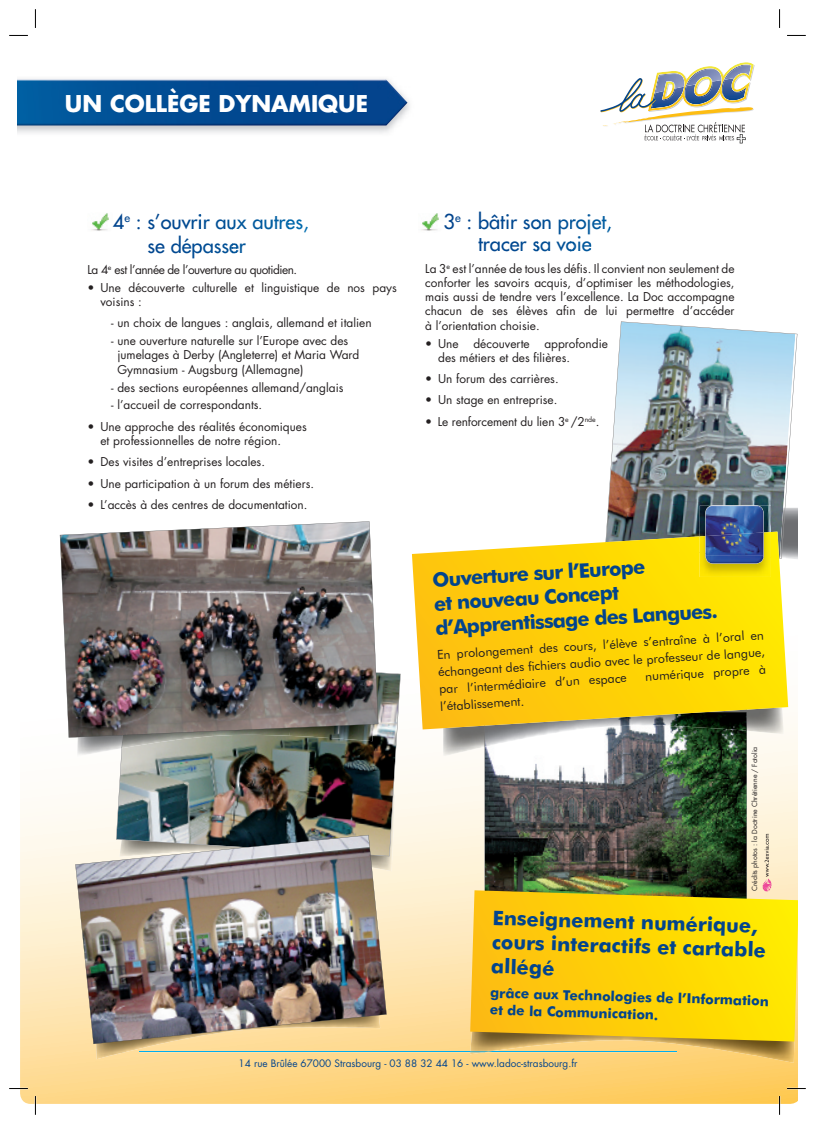
<style>
.page{position:relative;width:815px;height:1124px;background:#fff}
.page>*{position:absolute;margin:0;border:0;box-sizing:border-box;transform-origin:0 0}
.t1{font:700 22.5px "Futura";color:#fff}
.t2{font:700 20px/24.4px "Futura BT";color:#02448d}
.t3{font:20px/24px "Futura";color:#01468f}
.t4{font:700 13.75px/17.4px "Futura BT";color:#02448d}
.t5{font:12.5px/16.9px "Futura BT";color:#231f20;text-align:justify}
.t6{font:11.88px/14.2px "Futura";color:#231f20}
.t7{font:11.88px "Futura";letter-spacing:-.04em;color:#231f20}
.t8{font:10px "Futura";color:#02448d}
.t9{font:6.88px "Futura";color:#231f20}
.s1{color:#02458e}
.s2{color:#01478f}
.s3{color:#014891}
.s4{color:#014991}
.s5{color:#014b92}
.s6{color:#014c93}
.s7{color:#014d94}
.s8{color:#014f95}
.s9{color:#015297}
.s10{color:#01569a}
.s11{color:#01599d}
.s12{color:#005ea1}
.s13{color:#0060a3}
.s14{color:#0062a5}
.s15{color:#0065a8}
.s16{color:#0069ac}
.s17{color:#006eb0}
.s18{color:#014890}
.s19{color:#014a92}
.s20{color:#014b93}
.s21{color:#014e95}
.s22{color:#015096}
.s23{color:#015298}
.s24{color:#01559a}
.s25{color:#02448d}
.s26{color:#01458e}
.s27{color:#014790}
.s28{color:#015398}
.s29{color:#01589c}
.s30{color:#015ca0}
.s31{color:#005ea2}
.s32{color:#01579c}
</style>
<div class="page">
<svg style="left:20px;top:535px;width:777px;height:568px"></svg>
<img style="left:606px;top:321px;width:191px;height:237px">
<img style="left:485px;top:756px;width:262px;height:134px">
<img style="left:18px;top:125px;width:369px;height:1px">
<img style="left:18px;top:80px;width:389px;height:45px">
<hr style="left:139px;top:1051px;width:538px;height:1px;background:#00aeef">
<svg style="left:600px;top:62px;width:155px;height:81px"></svg>
<img style="left:91px;top:213px;width:18px;height:18px">
<img style="left:421px;top:213px;width:18px;height:18px">
<img style="left:470px;top:1041px;width:327px;height:21px">
<svg style="left:470px;top:1051px;width:19px;height:1px"></svg>
<svg style="left:470px;top:890px;width:327px;height:151px;background:#f6ce0c"></svg>
<img style="left:443px;top:729px;width:341px;height:27px">
<img style="left:485px;top:729px;width:262px;height:17px">
<svg style="left:412px;top:531px;width:376px;height:198px;background:#f4cf1f"></svg>
<img style="left:700px;top:505px;width:71px;height:27px">
<img style="left:700px;top:532px;width:71px;height:45px">
<img style="left:713px;top:505px;width:44px;height:1px">
<img style="left:706px;top:536px;width:58px;height:19px">
<img style="left:706px;top:506px;width:58px;height:30px">
<img style="left:705px;top:555px;width:59px;height:8px">
<img style="left:759px;top:506px;width:5px;height:26px">
<svg style="left:764px;top:532px;width:1px;height:23px"></svg>
<svg style="left:705px;top:505px;width:8px;height:8px"></svg>
<svg style="left:705px;top:536px;width:1px;height:19px"></svg>
<img style="left:116px;top:657px;width:285px;height:199px">
<img style="left:77px;top:737px;width:292px;height:19px">
<img style="left:122px;top:737px;width:247px;height:11px">
<img style="left:60px;top:521px;width:318px;height:216px">
<img style="left:94px;top:1043px;width:286px;height:16px">
<img style="left:75px;top:834px;width:312px;height:209px">
<svg style="left:762px;top:833px;width:9px;height:58px"></svg>
<svg style="left:9px;top:35px;width:19px;height:1px"></svg>
<svg style="left:787px;top:35px;width:19px;height:1px"></svg>
<svg style="left:9px;top:1087px;width:19px;height:2px"></svg>
<svg style="left:787px;top:1087px;width:19px;height:2px"></svg>
<svg style="left:35px;top:9px;width:1px;height:19px"></svg>
<svg style="left:35px;top:1095px;width:1px;height:19px"></svg>
<svg style="left:779px;top:9px;width:1px;height:19px"></svg>
<svg style="left:779px;top:1095px;width:1px;height:19px"></svg>
<h1 class="t1" style="left:65px;top:93px;width:305px">UN COLLÈGE DYNAMIQUE</h1>
<h2 class="t3" style="left:147px;top:210px;width:163px;text-indent:-35px"><span class="s1">4</span><sup>e</sup> : s’<span class="s2">o</span><span class="s3">u</span><span class="s4">v</span><span class="s5">r</span><span class="s6">i</span><span class="s7">r</span> <span class="s8">a</span><span class="s9">u</span><span class="s10">x</span> <span class="s11">a</span><span class="s12">u</span><span class="s13">t</span><span class="s14">r</span><span class="s15">e</span><span class="s16">s</span><span class="s17">, </span>se <span class="s18">d</span><span class="s19">é</span><span class="s20">p</span><span class="s7">a</span><span class="s21">s</span><span class="s22">s</span><span class="s23">e</span><span class="s24">r</span></h2>
<p class="t7" style="left:88px;top:264px;width:211px">La 4<sup>e</sup> est l’année de l’ouverture au quotidien.</p>
<p class="t6" style="left:100px;top:281px;width:298px;text-indent:-13px">• Une découverte culturelle et linguistique de nos pays voisins :</p>
<p class="t6" style="left:111px;top:317px;width:262px">- un choix de langues : anglais, allemand et italien</p>
<p class="t6" style="left:117px;top:334px;width:243px;text-indent:-6px">- une ouverture naturelle sur l’Europe avec des jumelages à Derby (Angleterre) et Maria Ward<br>Gymnasium - Augsburg (Allemagne)</p>
<p class="t6" style="left:111px;top:381px;width:234px">- des sections européennes allemand/anglais</p>
<p class="t6" style="left:111px;top:398px;width:152px">- l’accueil de correspondants.</p>
<p class="t6" style="left:100px;top:420px;width:208px;text-indent:-13px">• Une approche des réalités économiques et professionnelles de notre région.</p>
<p class="t6" style="left:88px;top:455px;width:179px">• Des visites d’entreprises locales.</p>
<p class="t6" style="left:88px;top:477px;width:228px">• Une participation à un forum des métiers.</p>
<p class="t6" style="left:88px;top:498px;width:221px">• L’accès à des centres de documentation.</p>
<h2 class="t3" style="left:478px;top:211px;width:135px;line-height:22.5px;text-indent:-35px"><span class="s25">3</span><sup>e</sup> <span class="s26">:</span> bâ<span class="s27">t</span><span class="s18">i</span><span class="s3">r</span> <span class="s19">s</span><span class="s20">o</span><span class="s7">n</span> <span class="s22">p</span><span class="s28">r</span><span class="s24">o</span><span class="s29">j</span><span class="s11">e</span><span class="s30">t</span><span class="s31">, </span>tra<span class="s27">c</span><span class="s18">e</span><span class="s19">r</span> <span class="s6">s</span><span class="s7">a</span> <span class="s22">v</span><span class="s23">o</span><span class="s24">i</span><span class="s32">e</span></h2>
<p class="t6" style="left:425px;top:262px;width:311px;text-align:justify">La 3<sup>e</sup> est l’année de tous les défis. Il convient non seulement de conforter les savoirs acquis, d’optimiser les méthodologies, mais aussi de tendre vers l’excellence. La Doc accompagne chacun de ses élèves afin de lui permettre d’accéder à l’orientation choisie.</p>
<p class="t6" style="left:438px;top:337px;width:171px;text-indent:-13px">• Une découverte approfondie des métiers et des filières.</p>
<p class="t6" style="left:425px;top:372px;width:135px">• Un forum des carrières.</p>
<p class="t6" style="left:425px;top:394px;width:134px">• Un stage en entreprise.</p>
<p class="t6" style="left:425px;top:415px;width:176px">• Le renforcement du lien 3<sup>e</sup> /2<sup>nde</sup>.</p>
<h2 class="t2" style="left:431px;top:569px;width:284px;rotate:-4deg">Ouverture sur l’Europe<br>et nouveau Concept d’Apprentissage des Langues.</h2>
<p class="t5" style="left:436px;top:648px;width:329px;rotate:-4deg">En prolongement des cours, l’élève s’entraîne à l’oral en échangeant des fi chiers audio avec le professeur de langue, par l’intermédiaire d’un espace</p>
<p class="t5" style="left:645px;top:669px;width:122px;rotate:-4deg">numérique propre à</p>
<p class="t5" style="left:440px;top:698px;width:86px;rotate:-4deg">l’établissement.</p>
<p class="t9" style="left:751px;top:890px;width:146px;rotate:-90deg">Crédits photos : la Doctrine Chrétienne / Fotolia</p>
<h2 class="t2" style="left:493px;top:906px;width:276px;rotate:2deg">Enseignement numérique, cours interactifs et cartable allégé</h2>
<p class="t4" style="left:491px;top:983px;width:280px;rotate:2deg">grâce aux Technologies de l’Information et de la Communication.</p>
<p class="t8" style="left:239px;top:1058px;width:340px">14 rue Brûlée 67000 Strasbourg - 03 88 32 44 16 - www.ladoc-strasbourg.fr</p>
</div>
